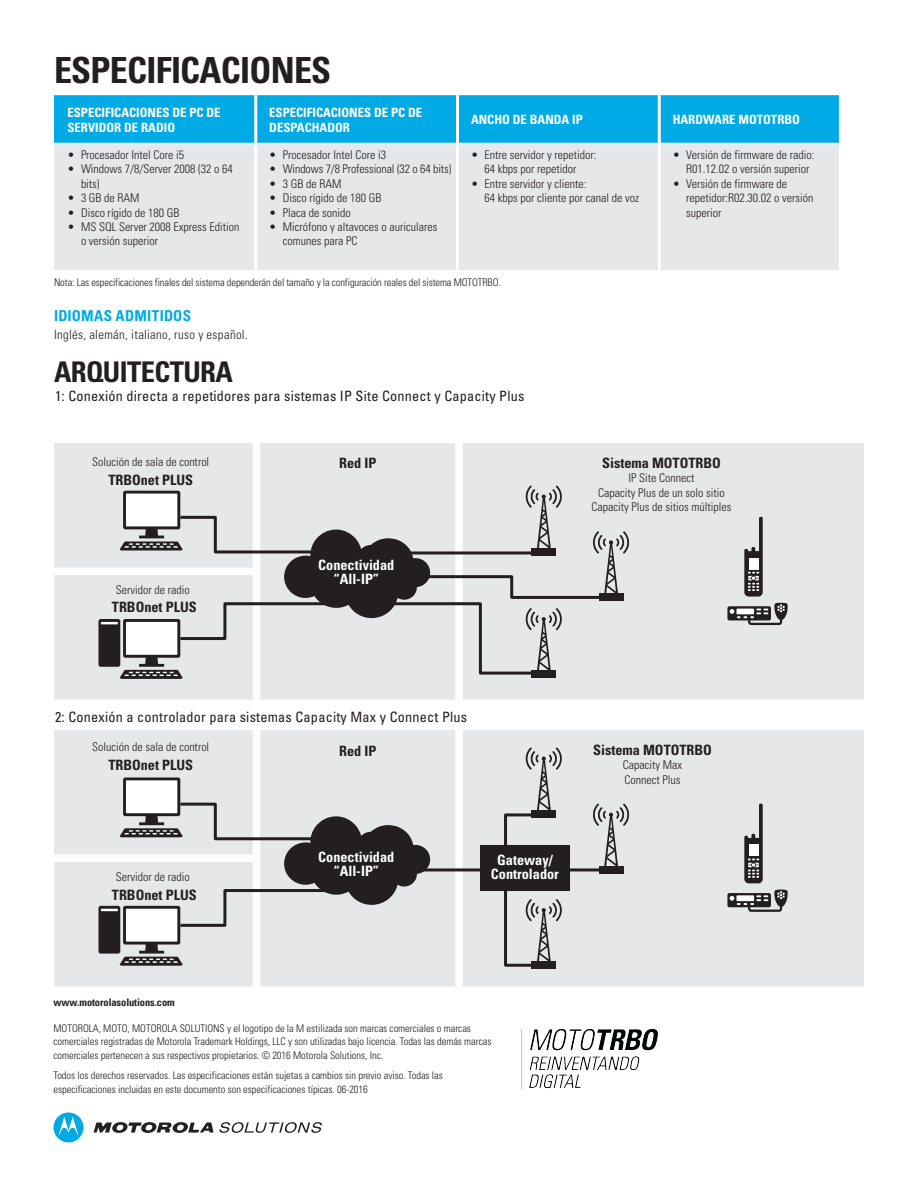
<style>
.page{position:relative;width:918px;height:1188px;background:#fff}
.page>*{position:absolute;margin:0;border:0;box-sizing:border-box;transform-origin:0 0}
.t1{font:700 condensed 36px "Univers";letter-spacing:-.02em;color:#231f20}
.t2{font:700 condensed 28.5px "Univers";letter-spacing:-.02em;color:#231f20}
.t3{font:700 condensed 15px "Univers";letter-spacing:.015em;color:#00aae4}
.t4{font:condensed 14.25px "Univers";letter-spacing:.015em;color:#231f20}
.t5{font:700 condensed 14.25px "Univers";color:#231f20}
.t6{font:700 condensed 14.25px/14.2px "Univers";color:#fff;text-align:center}
.t7{font:700 condensed 12.75px/15.3px "Univers";color:#fff}
.t8{font:300 condensed 12.75px "Univers";letter-spacing:.025em;color:#231f20}
.t9{font:300 condensed 12px/14.4px "Univers";color:#231f20}
.t10{font:300 condensed 10.5px/13.5px "Univers";letter-spacing:-.005em;color:#231f20}
.t11{font:700 condensed 10.5px "Univers";letter-spacing:-.01em;color:#231f20}
</style>
<div class="page">
<div style="left:54px;top:95px;width:785px;height:48px;background:#00aae4"></div>
<div style="left:54px;top:144px;width:785px;height:126px;background:#e6e7e9"></div>
<hr style="left:254px;top:95px;width:3px;height:49px;background:#fff">
<hr style="left:456px;top:95px;width:3px;height:49px;background:#fff">
<hr style="left:658px;top:95px;width:3px;height:49px;background:#fff">
<hr style="left:658px;top:144px;width:3px;height:126px;background:#fff">
<hr style="left:254px;top:144px;width:3px;height:126px;background:#fff">
<hr style="left:456px;top:144px;width:3px;height:126px;background:#fff">
<svg style="left:94px;top:1122px;width:120px;height:11px"></svg>
<svg style="left:54px;top:1113px;width:29px;height:29px"></svg>
<svg style="left:220px;top:1122px;width:102px;height:11px"></svg>
<div style="left:54px;top:443px;width:810px;height:257px;background:#e6e7e9"></div>
<div style="left:253px;top:443px;width:7px;height:125px;background:#fff"></div>
<div style="left:455px;top:443px;width:8px;height:128px;background:#fff"></div>
<div style="left:54px;top:568px;width:206px;height:7px;background:#fff"></div>
<div style="left:253px;top:575px;width:7px;height:125px;background:#fff"></div>
<div style="left:455px;top:571px;width:8px;height:129px;background:#fff"></div>
<div style="left:54px;top:730px;width:810px;height:256px;background:#e6e7e9"></div>
<div style="left:253px;top:730px;width:7px;height:124px;background:#fff"></div>
<div style="left:455px;top:730px;width:8px;height:128px;background:#fff"></div>
<div style="left:54px;top:854px;width:206px;height:8px;background:#fff"></div>
<div style="left:253px;top:862px;width:7px;height:124px;background:#fff"></div>
<div style="left:455px;top:858px;width:8px;height:128px;background:#fff"></div>
<svg style="left:744px;top:517px;width:19px;height:80px;background:#868586"></svg>
<svg style="left:727px;top:603px;width:61px;height:22px"></svg>
<svg style="left:744px;top:804px;width:19px;height:79px;background:#868485"></svg>
<svg style="left:727px;top:890px;width:61px;height:22px"></svg>
<hr style="left:409px;top:868px;width:197px;height:3px;background:#231f20">
<svg style="left:591px;top:804px;width:40px;height:63px;background:#c4c4c6"></svg>
<div style="left:599px;top:866px;width:24px;height:8px;background:#231f20"></div>
<div style="left:532px;top:961px;width:24px;height:8px;background:#231f20"></div>
<svg style="left:503px;top:748px;width:60px;height:220px;background:#cacbcd"></svg>
<div style="left:532px;top:810px;width:24px;height:7px;background:#231f20"></div>
<svg style="left:98px;top:486px;width:533px;height:193px;background:#c9c9ca"></svg>
<svg style="left:98px;top:777px;width:332px;height:189px;background:#c0c0c2"></svg>
<div style="left:480px;top:845px;width:90px;height:46px;background:#231f20"></div>
<img style="left:521px;top:1029px;width:137px;height:61px">
<p class="t1" style="left:54px;top:48px;width:279px">ESPECIFICACIONES</p>
<p class="t7" style="left:68px;top:105px;width:155px">ESPECIFICACIONES DE PC DE<br>SERVIDOR DE RADIO</p>
<p class="t7" style="left:269px;top:105px;width:155px">ESPECIFICACIONES DE PC DE<br>DESPACHADOR</p>
<p class="t7" style="left:471px;top:112px;width:113px">ANCHO DE BANDA IP</p>
<p class="t7" style="left:673px;top:112px;width:129px">HARDWARE MOTOTRBO</p>
<p class="t9" style="left:68px;top:148px;width:118px">• Procesador Intel Core i5</p>
<p class="t9" style="left:81px;top:162px;width:153px;text-indent:-14px">• Windows 7/8/Server 2008 (32 o 64 bits)</p>
<p class="t9" style="left:68px;top:191px;width:74px">• 3 GB de RAM</p>
<p class="t9" style="left:68px;top:205px;width:114px">• Disco rígido de 180 GB</p>
<p class="t9" style="left:81px;top:220px;width:160px;text-indent:-14px">• MS SQL Server 2008 Express Edition o versión superior</p>
<p class="t9" style="left:269px;top:148px;width:118px">• Procesador Intel Core i3</p>
<p class="t9" style="left:269px;top:162px;width:184px">• Windows 7/8 Professional (32 o 64 bits)</p>
<p class="t9" style="left:269px;top:176px;width:74px">• 3 GB de RAM</p>
<p class="t9" style="left:269px;top:191px;width:114px">• Disco rígido de 180 GB</p>
<p class="t9" style="left:269px;top:205px;width:83px">• Placa de sonido</p>
<p class="t9" style="left:283px;top:220px;width:156px;text-indent:-14px">• Micrófono y altavoces o auriculares comunes para PC</p>
<p class="t9" style="left:686px;top:148px;width:130px;text-indent:-14px">• Versión de firmware de radio:<br>R01.12.02 o versión superior</p>
<p class="t9" style="left:686px;top:176px;width:129px;text-indent:-14px">• Versión de firmware de repetidor:R02.30.02 o versión superior</p>
<p class="t9" style="left:471px;top:148px;width:127px;text-align:center">• Entre servidor y repetidor:<br>64 kbps por repetidor</p>
<p class="t9" style="left:484px;top:176px;width:156px;text-indent:-14px">• Entre servidor y cliente:<br>64 kbps por cliente por canal de voz</p>
<p class="t10" style="left:54px;top:276px;width:448px">Nota: Las especificaciones finales del sistema dependerán del tamaño y la configuración reales del sistema MOTOTRBO.</p>
<p class="t3" style="left:54px;top:306px;width:139px">IDIOMAS ADMITIDOS</p>
<p class="t8" style="left:54px;top:327px;width:195px">Inglés, alemán, italiano, ruso y español.</p>
<p class="t2" style="left:54px;top:354px;width:181px">ARQUITECTURA</p>
<p class="t4" style="left:55px;top:387px;width:471px">1: Conexión directa a repetidores para sistemas IP Site Connect y Capacity Plus</p>
<p class="t9" style="left:92px;top:455px;width:119px">Solución de sala de control</p>
<p class="t5" style="left:108px;top:471px;width:86px">TRBOnet PLUS</p>
<p class="t9" style="left:116px;top:582px;width:75px">Servidor de radio</p>
<p class="t5" style="left:112px;top:598px;width:86px">TRBOnet PLUS</p>
<p class="t5" style="left:339px;top:454px;width:39px">Red IP</p>
<p class="t6" style="left:318px;top:557px;width:78px">Conectividad “All-IP”</p>
<p class="t5" style="left:602px;top:454px;width:120px">Sistema MOTOTRBO</p>
<p class="t9" style="left:629px;top:471px;width:67px">IP Site Connect</p>
<p class="t9" style="left:598px;top:485px;width:128px">Capacity Plus de un solo sitio</p>
<p class="t9" style="left:592px;top:500px;width:141px">Capacity Plus de sitios múltiples</p>
<p class="t4" style="left:55px;top:708px;width:414px">2: Conexión a controlador para sistemas Capacity Max y Connect Plus</p>
<p class="t9" style="left:92px;top:740px;width:119px">Solución de sala de control</p>
<p class="t5" style="left:108px;top:756px;width:86px">TRBOnet PLUS</p>
<p class="t9" style="left:116px;top:870px;width:75px">Servidor de radio</p>
<p class="t5" style="left:112px;top:886px;width:86px">TRBOnet PLUS</p>
<p class="t5" style="left:339px;top:742px;width:39px">Red IP</p>
<p class="t6" style="left:318px;top:850px;width:78px">Conectividad “All-IP”</p>
<p class="t6" style="left:491px;top:852px;width:70px">Gateway/<br>Controlador</p>
<p class="t5" style="left:593px;top:741px;width:120px">Sistema MOTOTRBO</p>
<p class="t9" style="left:623px;top:758px;width:61px">Capacity Max</p>
<p class="t9" style="left:625px;top:772px;width:57px">Connect Plus</p>
<p class="t11" style="left:54px;top:996px;width:123px">www.motorolasolutions.com</p>
<p class="t10" style="left:54px;top:1021px;width:439px">MOTOROLA, MOTO, MOTOROLA SOLUTIONS y el logotipo de la M estilizada son marcas comerciales o marcas comerciales registradas de Motorola Trademark Holdings, LLC y son utilizadas bajo licencia. Todas las demás marcas comerciales pertenecen a sus respectivos propietarios. © 2016 Motorola Solutions, Inc.</p>
<p class="t10" style="left:54px;top:1069px;width:391px">Todos los derechos reservados. Las especificaciones están sujetas a cambios sin previo aviso. Todas las especificaciones incluidas en este documento son especificaciones típicas. 06-2016</p>
</div>
